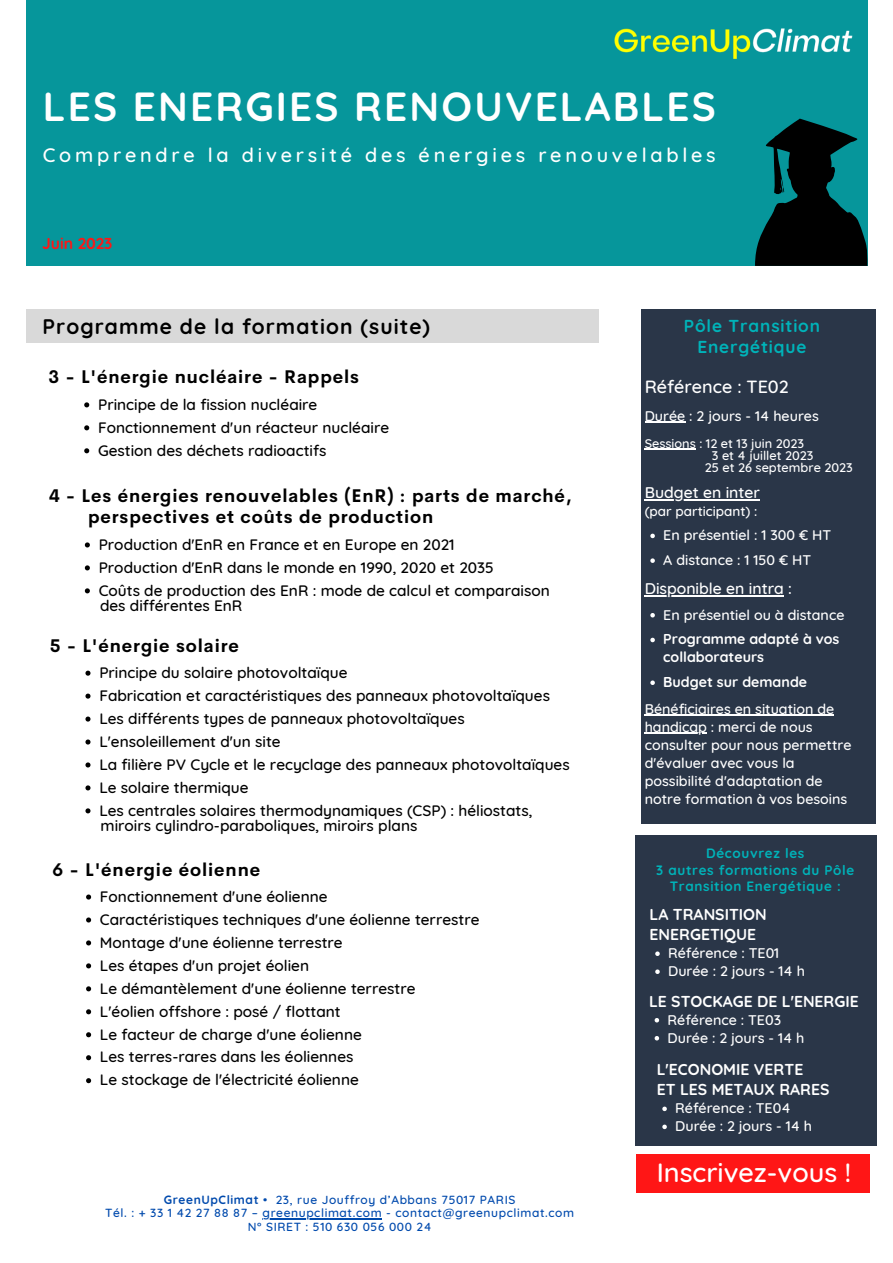
<style>
.page{position:relative;width:893px;height:1263px;background:#fff}
.page>*{position:absolute;margin:0;border:0;box-sizing:border-box;transform-origin:0 0}
.t1{font:700 40.5px "Quicksand";letter-spacing:.055em;color:#fff}
.t2{font:500 27px "Quicksand";color:#fff}
.t3{font:700 21px "Quicksand";letter-spacing:.05em;color:#000}
.t4{font:500 19.88px "Quicksand";letter-spacing:.19em;color:#fff}
.t5{font:700 18px/20.6px "Cerebri Sans";letter-spacing:.05em;color:#000}
.t6{font:500 18px "Quicksand";color:#fff}
.t7{font:700 17.25px/21.4px "Quicksand";letter-spacing:.05em;color:#00b3b9;text-align:center}
.t8{font:700 15.75px/20.2px "Quicksand";color:#fff}
.t9{font:500 15.75px "Quicksand";color:#fff}
.t10{font:700 15.75px "Quicksand";color:#ff1616}
.t11{font:500 15.38px/23px "Quicksand";color:#000}
.t12{font:500 14.25px/18px "Quicksand";color:#fff}
.t13{font:700 14.25px/18px "Quicksand";color:#fff}
.t14{font:700 13.5px/16.4px "Quicksand";letter-spacing:.05em;color:#00b3b9;text-align:center}
.t15{font:500 13.5px "Quicksand";color:#fff}
.t16{font:500 12.75px "Quicksand";color:#fff}
.t17{font:500 12px/13.7px "Quicksand";letter-spacing:.05em;color:#004aad;text-align:center}
.s1{font-weight:700}
</style>
<div class="page">
<div style="left:27px;top:0;width:840px;height:266px;background:#06969b"></div>
<div style="left:641px;top:310px;width:234px;height:513px;background:#2a3648"></div>
<svg style="left:650px;top:534px;width:5px;height:4px"></svg>
<svg style="left:650px;top:558px;width:5px;height:5px"></svg>
<svg style="left:650px;top:613px;width:5px;height:4px"></svg>
<svg style="left:650px;top:638px;width:5px;height:4px"></svg>
<svg style="left:650px;top:680px;width:5px;height:5px"></svg>
<hr style="left:645px;top:422px;width:40px;height:1px;background:#fff">
<hr style="left:645px;top:449px;width:51px;height:1px;background:#fff">
<hr style="left:645px;top:499px;width:115px;height:1px;background:#fff">
<hr style="left:645px;top:595px;width:139px;height:1px;background:#fff">
<hr style="left:645px;top:715px;width:189px;height:1px;background:#fff">
<hr style="left:645px;top:733px;width:62px;height:1px;background:#fff">
<img style="left:614px;top:14px;width:254px;height:54px">
<div style="left:635px;top:835px;width:241px;height:310px;background:#2a3648"></div>
<svg style="left:655px;top:951px;width:5px;height:5px"></svg>
<svg style="left:655px;top:969px;width:5px;height:5px"></svg>
<svg style="left:755px;top:119px;width:112px;height:147px"></svg>
<div style="left:636px;top:1154px;width:233px;height:39px;background:#ff1616"></div>
<hr style="left:262px;top:1218px;width:120px;height:1px;background:#004aad">
<div style="left:27px;top:310px;width:571px;height:32px;background:#d9d9d9"></div>
<svg style="left:84px;top:402px;width:5px;height:5px"></svg>
<svg style="left:84px;top:425px;width:5px;height:5px"></svg>
<svg style="left:84px;top:448px;width:5px;height:5px"></svg>
<svg style="left:654px;top:1018px;width:5px;height:4px"></svg>
<svg style="left:654px;top:1036px;width:5px;height:4px"></svg>
<svg style="left:662px;top:1106px;width:5px;height:5px"></svg>
<svg style="left:662px;top:1124px;width:5px;height:5px"></svg>
<svg style="left:85px;top:542px;width:5px;height:5px"></svg>
<svg style="left:85px;top:565px;width:5px;height:5px"></svg>
<svg style="left:85px;top:588px;width:5px;height:5px"></svg>
<svg style="left:85px;top:671px;width:5px;height:5px"></svg>
<svg style="left:85px;top:694px;width:5px;height:5px"></svg>
<svg style="left:85px;top:716px;width:5px;height:5px"></svg>
<svg style="left:85px;top:739px;width:5px;height:5px"></svg>
<svg style="left:85px;top:762px;width:5px;height:5px"></svg>
<svg style="left:85px;top:785px;width:5px;height:5px"></svg>
<svg style="left:85px;top:808px;width:5px;height:5px"></svg>
<svg style="left:86px;top:894px;width:5px;height:5px"></svg>
<svg style="left:86px;top:917px;width:5px;height:5px"></svg>
<svg style="left:86px;top:940px;width:5px;height:5px"></svg>
<svg style="left:86px;top:963px;width:5px;height:5px"></svg>
<svg style="left:86px;top:986px;width:5px;height:5px"></svg>
<svg style="left:86px;top:1009px;width:5px;height:5px"></svg>
<svg style="left:86px;top:1032px;width:5px;height:5px"></svg>
<svg style="left:86px;top:1055px;width:5px;height:5px"></svg>
<svg style="left:86px;top:1078px;width:5px;height:5px"></svg>
<h1 class="t1" style="left:43px;top:73px;width:674px">LES ENERGIES RENOUVELABLES</h1>
<p class="t4" style="left:43px;top:139px;width:674px">Comprendre la diversité des énergies renouvelables</p>
<p class="t10" style="left:42px;top:231px;width:72px">Juin 2023</p>
<h3 class="t3" style="left:43px;top:309px;width:389px">Programme de la formation (suite)</h3>
<p class="t5" style="left:48px;top:364px;width:312px">3 - L'énergie nucléaire - Rappels</p>
<p class="t11" style="left:98px;top:391px;width:292px">Principe de la fission nucléaire<br>Fonctionnement d'un réacteur nucléaire<br>Gestion des déchets radioactifs</p>
<p class="t5" style="left:88px;top:484px;width:485px;text-indent:-39px">4 - Les énergies renouvelables (EnR) : parts de marché, perspectives et coûts de production</p>
<p class="t11" style="left:99px;top:531px;width:452px">Production d'EnR en France et en Europe en 2021<br>Production d'EnR dans le monde en 1990, 2020 et 2035<br>Coûts de production des EnR : mode de calcul et comparaison</p>
<p class="t11" style="left:100px;top:593px;width:144px">des différentes EnR</p>
<p class="t5" style="left:50px;top:634px;width:191px">5 - L'énergie solaire</p>
<p class="t11" style="left:99px;top:659px;width:472px">Principe du solaire photovoltaïque<br>Fabrication et caractéristiques des panneaux photovoltaïques Les différents types de panneaux photovoltaïques L'ensoleillement d'un site<br>La filière PV Cycle et le recyclage des panneaux photovoltaïques Le solaire thermique<br>Les centrales solaires thermodynamiques (CSP) : héliostats,</p>
<p class="t11" style="left:101px;top:813px;width:318px">miroirs cylindro-paraboliques, miroirs plans</p>
<p class="t5" style="left:53px;top:858px;width:209px">6 - L'énergie éolienne</p>
<p class="t11" style="left:100px;top:883px;width:381px">Fonctionnement d'une éolienne<br>Caractéristiques techniques d'une éolienne terrestre Montage d'une éolienne terrestre<br>Les étapes d'un projet éolien<br>Le démantèlement d'une éolienne terrestre<br>L'éolien offshore : posé / flottant<br>Le facteur de charge d'une éolienne<br>Les terres-rares dans les éoliennes<br>Le stockage de l'électricité éolienne</p>
<p class="t17" style="left:105px;top:1191px;width:470px"><span class="s1">GreenUpClimat</span> • 23, rue Jouffroy d’Abbans 75017 PARIS<br>Tél. : + 33 1 42 27 88 87 – greenupclimat.com - contact@greenupclimat.com<br>N° SIRET : 510 630 056 000 24</p>
<p class="t7" style="left:684px;top:313px;width:138px">Pôle Transition<br>Energétique</p>
<p class="t6" style="left:645px;top:372px;width:145px">Référence : TE02</p>
<p class="t12" style="left:645px;top:405px;width:176px">Durée : 2 jours - 14 heures</p>
<p class="t16" style="left:645px;top:433px;width:161px">Sessions : 12 et 13 juin 2023</p>
<p class="t16" style="left:712px;top:445px;width:103px">3 et 4 juillet 2023</p>
<p class="t16" style="left:705px;top:457px;width:150px">25 et 26 septembre 2023</p>
<p class="t9" style="left:645px;top:480px;width:117px">Budget en inter</p>
<p class="t15" style="left:645px;top:500px;width:114px">(par participant) :</p>
<p class="t12" style="left:663px;top:522px;width:169px;line-height:24.8px">En présentiel : 1 300 € HT<br>A distance : 1 150 € HT</p>
<p class="t9" style="left:645px;top:575px;width:149px">Disponible en intra :</p>
<p class="t12" style="left:663px;top:604px;width:183px">En présentiel ou à distance</p>
<p class="t13" style="left:663px;top:629px;width:178px">Programme adapté à vos collaborateurs</p>
<p class="t13" style="left:663px;top:672px;width:145px">Budget sur demande</p>
<p class="t12" style="left:645px;top:698px;width:208px">Bénéficiaires en situation de handicap : merci de nous consulter pour nous permettre d'évaluer avec vous la possibilité d'adaptation de notre formation à vos besoins</p>
<p class="t14" style="left:656px;top:844px;width:200px">Découvrez les<br>3 autres formations du Pôle<br>Transition Energétique :</p>
<p class="t8" style="left:649px;top:903px;width:119px">LA TRANSITION<br>ENERGETIQUE</p>
<p class="t12" style="left:668px;top:943px;width:138px">Référence : TE01<br>Durée : 2 jours - 14 h</p>
<p class="t8" style="left:649px;top:990px;width:211px">LE STOCKAGE DE L'ENERGIE</p>
<p class="t12" style="left:667px;top:1009px;width:138px">Référence : TE03<br>Durée : 2 jours - 14 h</p>
<p class="t8" style="left:656px;top:1058px;width:174px">L'ECONOMIE VERTE<br>ET LES METAUX RARES</p>
<p class="t12" style="left:675px;top:1098px;width:138px">Référence : TE04<br>Durée : 2 jours - 14 h</p>
<h2 class="t2" style="left:656px;top:1150px;width:196px">Inscrivez-vous !</h2>
</div>
